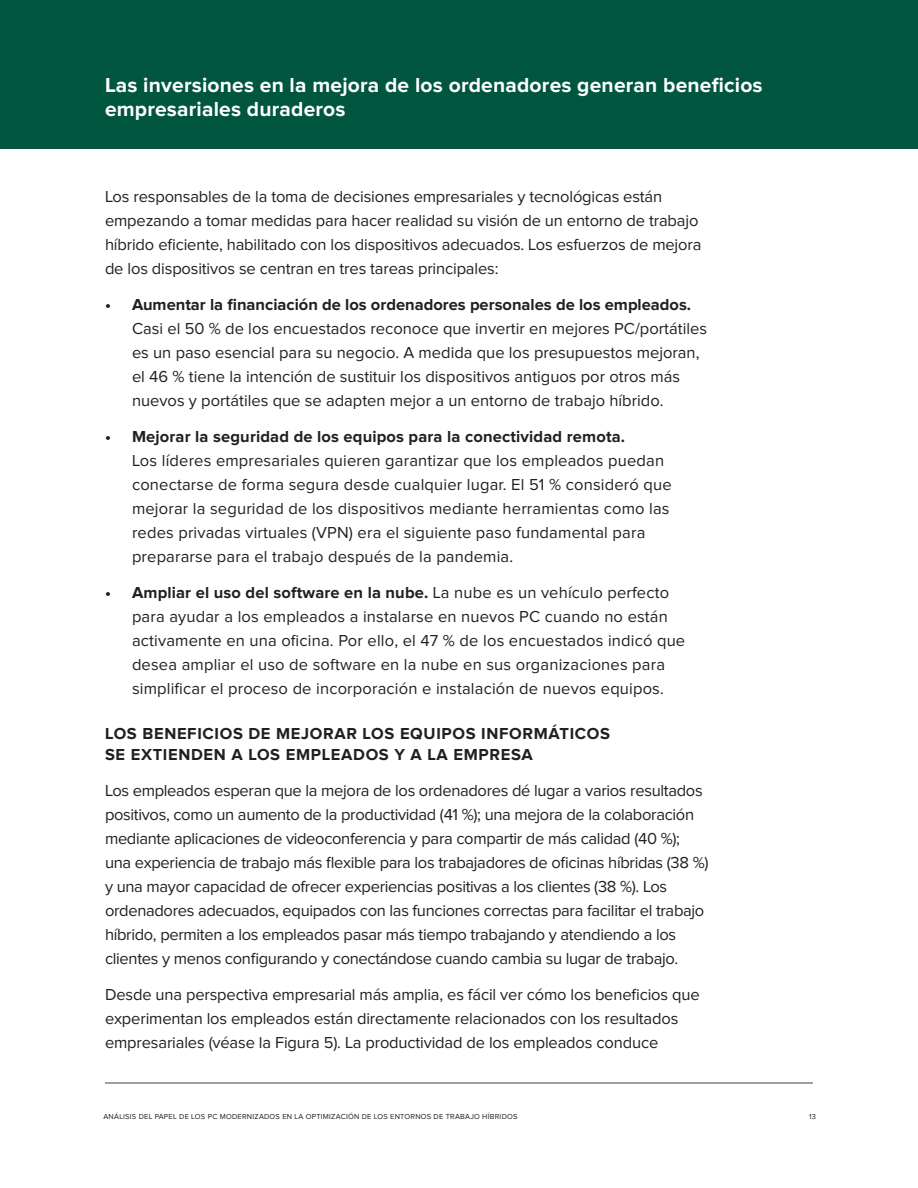
<style>
.page{position:relative;width:918px;height:1188px;background:#fff}
.page>*{position:absolute;margin:0;border:0;box-sizing:border-box;transform-origin:0 0}
.H1_W__Page_Header{font:700 21px/24px "Proxima Nova";letter-spacing:.01em;color:#fff}
.Body_Copy{font:16.5px/24px "Proxima Nova";letter-spacing:-.01em;color:#231f20}
.Body_Copy-2{font:16.5px/24px "Proxima Nova";letter-spacing:.01em;color:#231f20}
.H2__Page_Subtitle{font:700 16.5px/21px "Proxima Nova";letter-spacing:.04em;color:#231f20}
.t1{font:7.5px "Proxima Nova";letter-spacing:.03em;color:#231f20}
.s1{font-weight:700}
</style>
<div class="page">
<div style="left:0;top:0;width:918px;height:148px;background:#00563f"></div>
<hr style="left:105px;top:1082px;width:708px;height:2px;background:#828282">
<p class="H1_W__Page_Header" style="left:105px;top:73px;width:659px">Las inversiones en la mejora de los ordenadores generan beneficios empresariales duraderos</p>
<p class="Body_Copy" style="left:105px;top:185px;width:598px">Los responsables de la toma de decisiones empresariales y tecnológicas están empezando a tomar medidas para hacer realidad su visión de un entorno de trabajo híbrido eficiente, habilitado con los dispositivos adecuados. Los esfuerzos de mejora de los dispositivos se centran en tres tareas principales:</p>
<p class="Body_Copy" style="left:132px;top:293px;width:577px;text-indent:-27px"><span class="s1">• Aumentar la financiación de los ordenadores personales de los empleados.<br></span>Casi el 50 % de los encuestados reconoce que invertir en mejores PC/portátiles es un paso esencial para su negocio. A medida que los presupuestos mejoran, el 46 % tiene la intención de sustituir los dispositivos antiguos por otros más nuevos y portátiles que se adapten mejor a un entorno de trabajo híbrido.</p>
<p class="Body_Copy-2" style="left:132px;top:425px;width:541px;text-indent:-27px"><span class="s1">• Mejorar la seguridad de los equipos para la conectividad remota.<br></span>Los líderes empresariales quieren garantizar que los empleados puedan conectarse de forma segura desde cualquier lugar. El 51 % consideró que mejorar la seguridad de los dispositivos mediante herramientas como las redes privadas virtuales (VPN) era el siguiente paso fundamental para prepararse para el trabajo después de la pandemia.</p>
<p class="Body_Copy-2" style="left:132px;top:581px;width:555px;text-indent:-27px"><span class="s1">• Ampliar el uso del software en la nube.</span> La nube es un vehículo perfecto para ayudar a los empleados a instalarse en nuevos PC cuando no están activamente en una oficina. Por ello, el 47 % de los encuestados indicó que desea ampliar el uso de software en la nube en sus organizaciones para simplificar el proceso de incorporación e instalación de nuevos equipos.</p>
<p class="H2__Page_Subtitle" style="left:105px;top:723px;width:507px">LOS BENEFICIOS DE MEJORAR LOS EQUIPOS INFORMÁTICOS<br>SE EXTIENDEN A LOS EMPLEADOS Y A LA EMPRESA</p>
<p class="Body_Copy" style="left:105px;top:779px;width:605px">Los empleados esperan que la mejora de los ordenadores dé lugar a varios resultados positivos, como un aumento de la productividad (41 %); una mejora de la colaboración mediante aplicaciones de videoconferencia y para compartir de más calidad (40 %); una experiencia de trabajo más flexible para los trabajadores de oficinas híbridas (38 %) y una mayor capacidad de ofrecer experiencias positivas a los clientes (38 %). Los ordenadores adecuados, equipados con las funciones correctas para facilitar el trabajo híbrido, permiten a los empleados pasar más tiempo trabajando y atendiendo a los clientes y menos configurando y conectándose cuando cambia su lugar de trabajo.</p>
<p class="Body_Copy" style="left:105px;top:983px;width:596px">Desde una perspectiva empresarial más amplia, es fácil ver cómo los beneficios que experimentan los empleados están directamente relacionados con los resultados empresariales (véase la Figura 5). La productividad de los empleados conduce</p>
<p class="t1" style="left:104px;top:1112px;width:415px">ANÁLISIS DEL PAPEL DE LOS PC MODERNIZADOS EN LA OPTIMIZACIÓN DE LOS ENTORNOS DE TRABAJO HÍBRIDOS</p>
<p class="t1" style="left:809px;top:1112px;width:8px">13</p>
</div>
